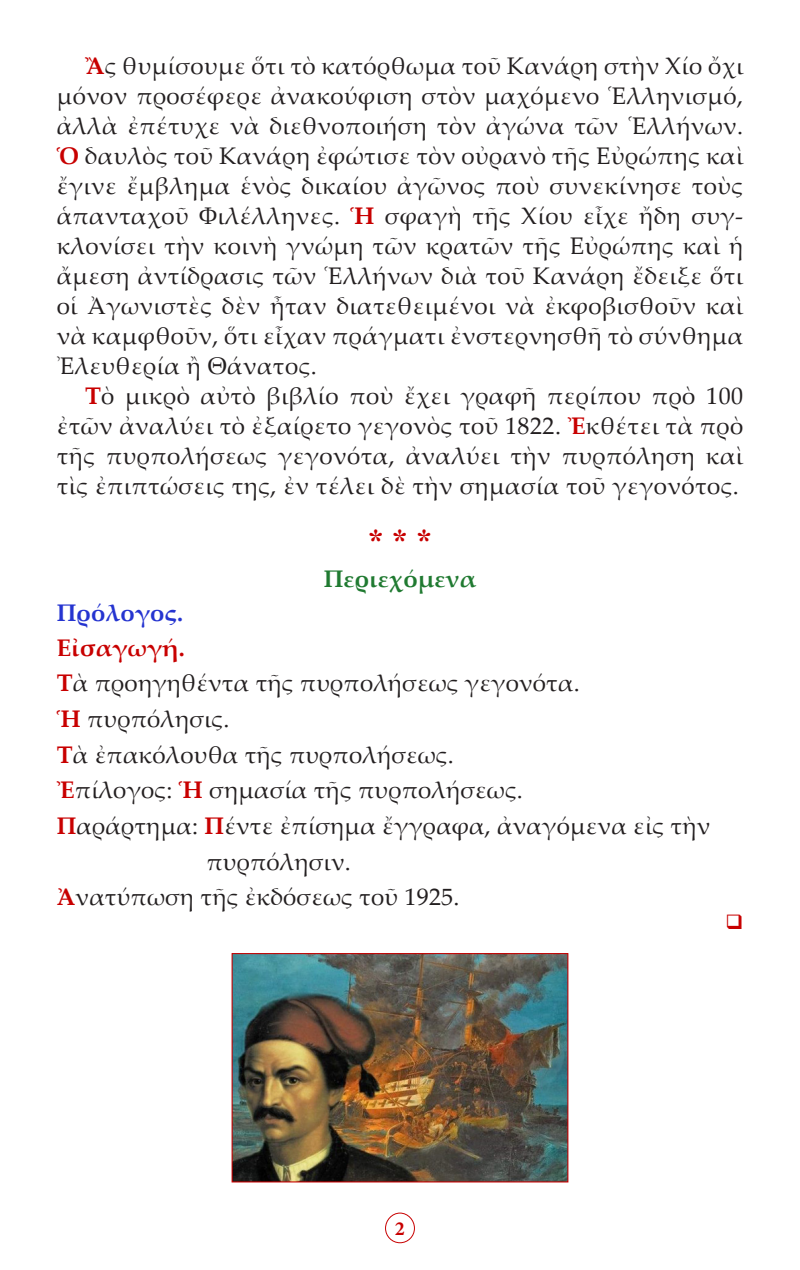
<style>
.page{position:relative;width:800px;height:1270px;background:#fff}
.page>*{position:absolute;margin:0;border:0;box-sizing:border-box;transform-origin:0 0}
.Asteriskoi{font:32px "CTOS New Times Bold Test 1";color:#c80000}
.t1{font:24px/30px "Palatino Linotype";letter-spacing:.01em;color:#231f20;text-align:justify}
.t2{font:700 24px "Palatino Linotype";letter-spacing:.01em;color:#207a31}
.t3{font:700 24px "Palatino Linotype";letter-spacing:.01em;color:#2534d0}
.t4{font:700 24px "Palatino Linotype";letter-spacing:.01em;color:#c80000}
.t5{font:700 20px "Minion Pro";color:#c80000}
.s1{font-weight:700;color:#c80000}
</style>
<div class="page">
<div style="left:385px;top:1213px;width:30px;height:30px;border:1px solid #c80000;border-radius:50%"></div>
<img style="left:234px;top:955px;width:332px;height:225px">
<div style="left:232px;top:953px;width:336px;height:229px;border:1px solid #c80000"></div>
<p class="t1" style="left:57px;top:50px;width:688px;text-indent:28px"><span class="s1">Ἂ</span>ς θυμίσουμε ὅτι τὸ κατόρθωμα τοῦ Κανάρη στὴν Χίο ὄχι μόνον προσέφερε ἀνακούφιση στὸν μαχόμενο Ἑλληνισμό, ἀλλὰ ἐπέτυχε νὰ διεθνοποιήση τὸν ἀγώνα τῶν Ἑλλήνων.<br><span class="s1">Ὁ</span> δαυλὸς τοῦ Κανάρη ἐφώτισε τὸν οὐρανὸ τῆς Εὐρώπης καὶ ἔγινε ἔμβλημα ἑνὸς δικαίου ἀγῶνος ποὺ συνεκίνησε τοὺς ἁπανταχοῦ Φιλέλληνες. <span class="s1">Ἡ</span> σφαγὴ τῆς Χίου εἶχε ἤδη συγ&shy;κλονίσει τὴν κοινὴ γνώμη τῶν κρατῶν τῆς Εὐρώπης καὶ ἡ ἄμεση ἀντίδρασις τῶν Ἑλλήνων διὰ τοῦ Κανάρη ἔδειξε ὅτι οἱ Ἀγωνιστὲς δὲν ἦταν διατεθειμένοι νὰ ἐκφοβισθοῦν καὶ νὰ καμφθοῦν, ὅτι εἶχαν πράγματι ἐνστερνησθῆ τὸ σύνθημα Ἐλευθερία ἢ Θάνατος.</p>
<p class="t1" style="left:57px;top:380px;width:688px;text-indent:28px"><span class="s1">Τ</span>ὸ μικρὸ αὐτὸ βιβλίο ποὺ ἔχει γραφῆ περίπου πρὸ 100 ἐτῶν ἀναλύει τὸ ἐξαίρετο γεγονὸς τοῦ 1822. <span class="s1">Ἐ</span>κθέτει τὰ πρὸ τῆς πυρπολήσεως γεγονότα, ἀναλύει τὴν πυρπόληση καὶ τὶς ἐπιπτώσεις της, ἐν τέλει δὲ τὴν σημασία τοῦ γεγονότος.</p>
<p class="Asteriskoi" style="left:368px;top:522px;width:65px">* * *</p>
<p class="t2" style="left:324px;top:561px;width:154px">Περιεχόμενα</p>
<p class="t3" style="left:57px;top:596px;width:128px">Πρόλογος.</p>
<p class="t4" style="left:57px;top:630px;width:130px">Εἰσαγωγή.</p>
<p class="t1" style="left:57px;top:667px;width:525px"><span class="s1">Τ</span>ὰ προηγηθέντα τῆς πυρπολήσεως γεγονότα.</p>
<p class="t1" style="left:57px;top:703px;width:174px"><span class="s1">Ἡ</span> πυρπόλησις.</p>
<p class="t1" style="left:57px;top:738px;width:399px"><span class="s1">Τ</span>ὰ ἐπακόλουθα τῆς πυρπολήσεως.</p>
<p class="t1" style="left:57px;top:774px;width:468px"><span class="s1">Ἐ</span>πίλογος: <span class="s1">Ἡ</span> σημασία τῆς πυρπολήσεως.</p>
<p class="t1" style="left:57px;top:810px;width:655px"><span class="s1">Π</span>αράρτημα: <span class="s1">Π</span>έντε ἐπίσημα ἔγγραφα, ἀναγόμενα εἰς τὴν</p>
<p class="t1" style="left:206px;top:845px;width:146px">πυρπόλησιν.</p>
<p class="t1" style="left:57px;top:881px;width:404px"><span class="s1">Ἀ</span>νατύπωση τῆς ἐκδόσεως τοῦ 1925.</p>
<p class="t5" style="left:395px;top:1214px;width:11px">2</p>
</div>
